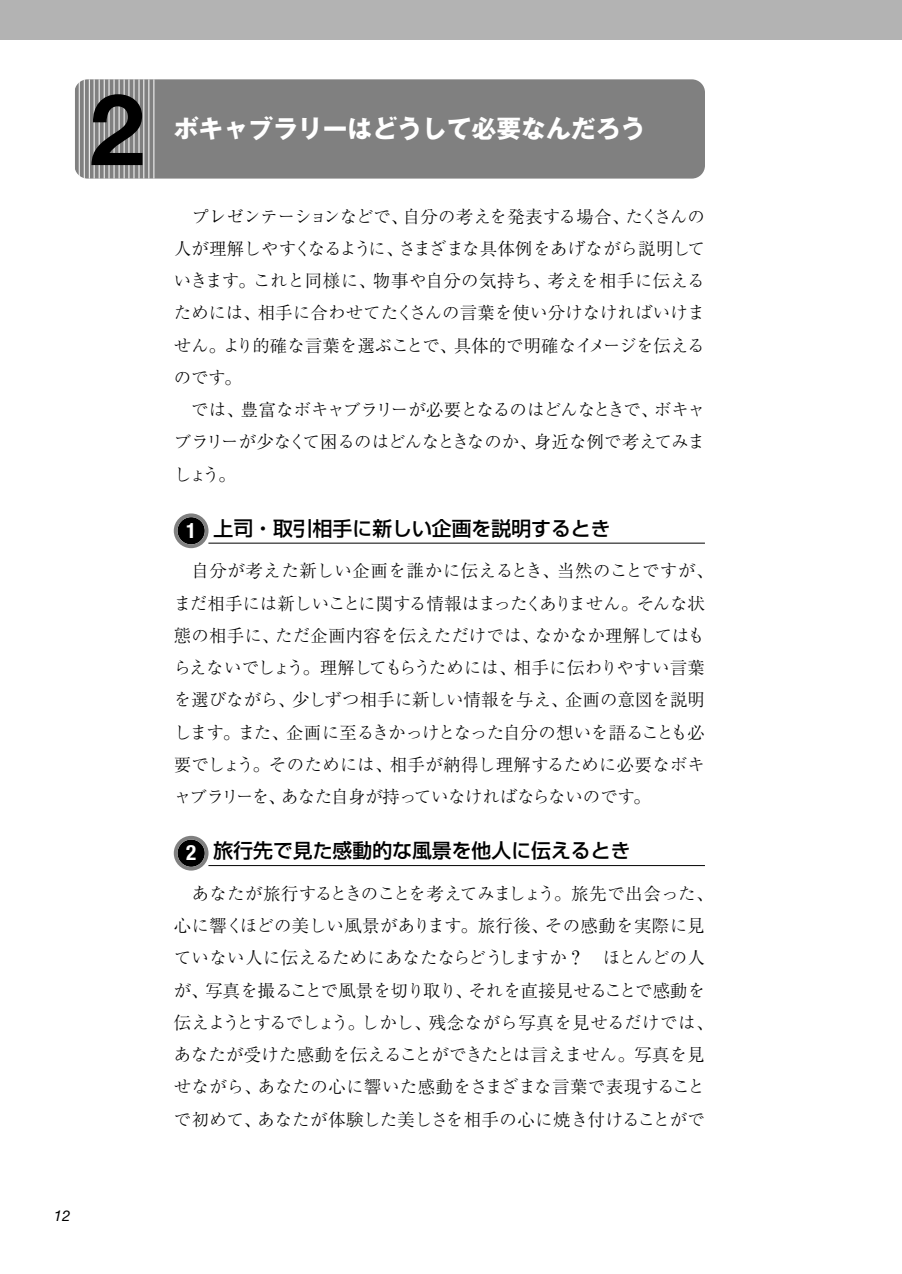
<style>
.page{position:relative;width:902px;height:1274px;background:#fff}
.page>*{position:absolute;margin:0;border:0;box-sizing:border-box;transform-origin:0 0}
.t1{font:700 99.23px "Helvetica Neue";color:#000}
.t2{font:700 24.85px "Gothic MB101";color:#fff}
.t3{font:500 19.78px "Shin Go";color:#000}
.t4{font:300 17.32px/32.2px "Ryumin";letter-spacing:.01em;color:#000;text-align:justify}
.t5{font:italic 14.88px "Helvetica Neue";color:#000}
.s1{font-family:"Helvetica Neue";font-weight:700;font-stretch:condensed;font-size:21.18px;color:#fff}
</style>
<div class="page">
<div style="left:0;top:0;width:901px;height:40px;background:#b3b3b3"></div>
<div style="left:74px;top:79px;width:630px;height:100px;background:#808080;border-radius:13px"></div>
<hr style="left:153px;top:79px;width:1px;height:99px;background:#fff">
<hr style="left:148px;top:79px;width:1px;height:99px;background:#fff">
<hr style="left:143px;top:79px;width:1px;height:99px;background:#fff">
<hr style="left:139px;top:79px;width:1px;height:99px;background:#fff">
<hr style="left:134px;top:79px;width:1px;height:99px;background:#fff">
<hr style="left:129px;top:79px;width:1px;height:99px;background:#fff">
<hr style="left:124px;top:79px;width:1px;height:99px;background:#fff">
<hr style="left:119px;top:79px;width:1px;height:99px;background:#fff">
<hr style="left:114px;top:79px;width:1px;height:99px;background:#fff">
<hr style="left:109px;top:79px;width:1px;height:99px;background:#fff">
<hr style="left:104px;top:79px;width:1px;height:99px;background:#fff">
<hr style="left:99px;top:79px;width:1px;height:99px;background:#fff">
<hr style="left:94px;top:79px;width:1px;height:99px;background:#fff">
<hr style="left:89px;top:79px;width:1px;height:99px;background:#fff">
<hr style="left:84px;top:79px;width:1px;height:99px;background:#fff">
<hr style="left:79px;top:79px;width:1px;height:99px;background:#fff">
<hr style="left:74px;top:79px;width:1px;height:99px;background:#fff">
<hr style="left:208px;top:543px;width:496px;height:1px;background:#000">
<div style="left:177px;top:517px;width:28px;height:27px;background:#000;border-radius:50%"></div>
<div style="left:174px;top:513px;width:34px;height:35px;border:4px solid #808080;border-radius:50%"></div>
<hr style="left:208px;top:865px;width:496px;height:1px;background:#000">
<div style="left:177px;top:840px;width:28px;height:27px;background:#000;border-radius:50%"></div>
<div style="left:174px;top:836px;width:34px;height:35px;border:4px solid #808080;border-radius:50%"></div>
<h1 class="t1" style="left:89px;top:94px;width:57px">2</h1>
<h2 class="t2" style="left:174px;top:120px;width:473px">ボキャブラリーはどうして必要なんだろう</h2>
<p class="t4" style="left:174px;top:202px;width:532px;text-indent:18px">プレゼンテーションなどで、自分の考えを発表する場合、たくさんの人が理解しやすくなるように、さまざまな具体例をあげながら説明していきます。これと同様に、物事や自分の気持ち、考えを相手に伝えるためには、相手に合わせてたくさんの言葉を使い分けなければいけません。より的確な言葉を選ぶことで、具体的で明確なイメージを伝えるのです。</p>
<p class="t4" style="left:174px;top:396px;width:532px;text-indent:17px">では、豊富なボキャブラリーが必要となるのはどんなときで、ボキャブラリーが少なくて困るのはどんなときなのか、身近な例で考えてみましょう。</p>
<p class="t3" style="left:186px;top:521px;width:426px"><span class="s1">1</span> 上司・取引相手に新しい企画を説明するとき</p>
<p class="t4" style="left:174px;top:557px;width:541px;text-align:left;text-indent:18px">自分が考えた新しい企画を誰かに伝えるとき、当然のことですが、まだ相手には新しいことに関する情報はまったくありません。そんな状態の相手に、ただ企画内容を伝えただけでは、なかなか理解してはもらえないでしょう。理解してもらうためには、相手に伝わりやすい言葉を選びながら、少しずつ相手に新しい情報を与え、企画の意図を説明します。また、企画に至るきかっけとなった自分の想いを語ることも必要でしょう。そのためには、相手が納得し理解するために必要なボキャブラリーを、あなた自身が持っていなければならないのです。</p>
<p class="t3" style="left:186px;top:843px;width:446px"><span class="s1">2</span> 旅行先で見た感動的な風景を他人に伝えるとき</p>
<p class="t4" style="left:174px;top:880px;width:541px;text-align:left;text-indent:18px">あなたが旅行するときのことを考えてみましょう。旅先で出会った、心に響くほどの美しい風景があります。旅行後、その感動を実際に見ていない人に伝えるためにあなたならどうしますか？　ほとんどの人が、写真を撮ることで風景を切り取り、それを直接見せることで感動を伝えようとするでしょう。しかし、残念ながら写真を見せるだけでは、あなたが受けた感動を伝えることができたとは言えません。写真を見せながら、あなたの心に響いた感動をさまざまな言葉で表現することで初めて、あなたが体験した美しさを相手の心に焼き付けることがで</p>
<p class="t5" style="left:54px;top:1210px;width:18px">12</p>
</div>
